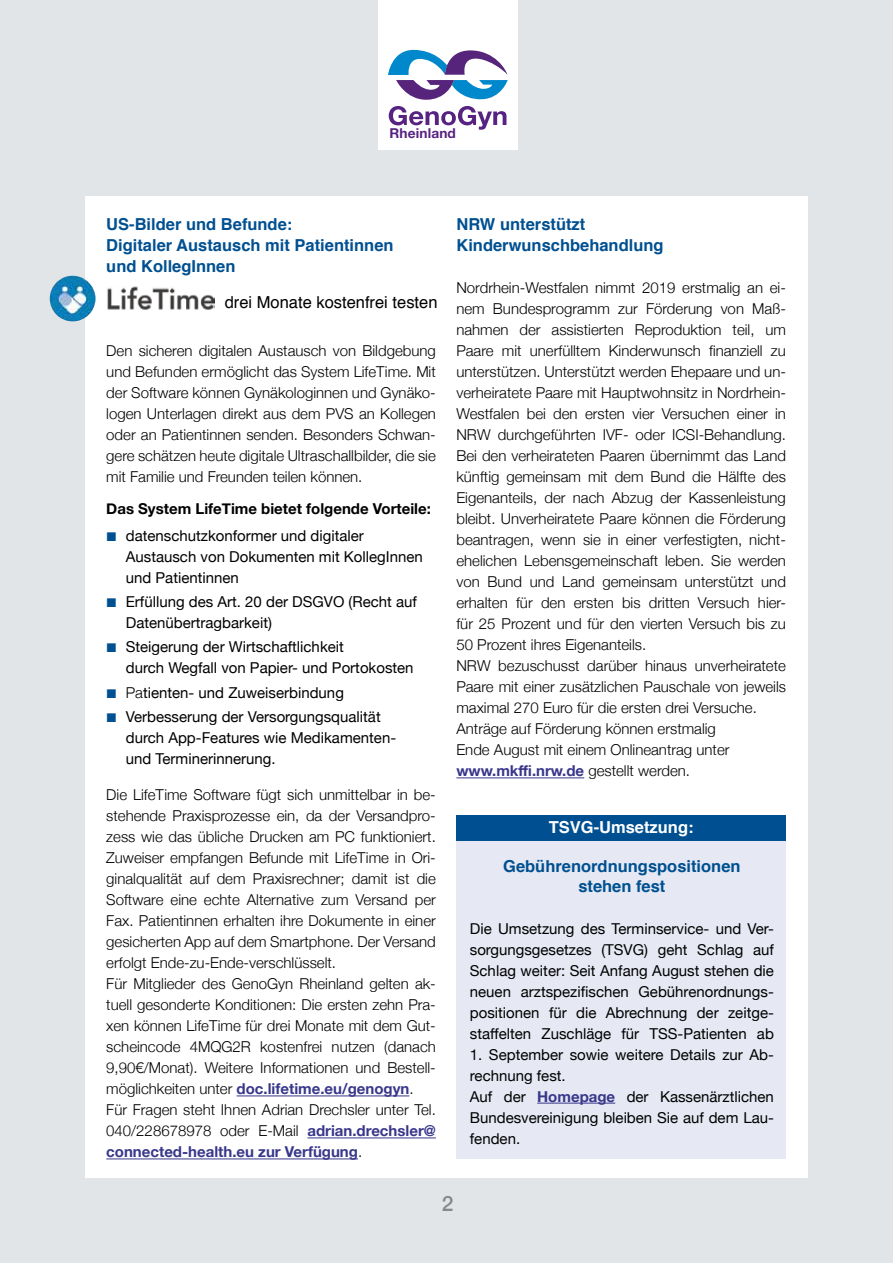
<style>
.page{position:relative;width:893px;height:1263px;background:#e2e5e7}
.page>*{position:absolute;margin:0;border:0;box-sizing:border-box;transform-origin:0 0}
.t1{font:500 21px "Helvetica Neue";color:#87888a}
.t2{font:700 16.5px/21px "Helvetica";color:#005091}
.t3{font:16.5px "Helvetica";color:#000}
.t4{font:700 16.5px "Helvetica";color:#fff}
.t5{font:300 15px/21px "Helvetica Neue";color:#000}
.t6{font:15px/21px "Helvetica Neue";color:#000}
.t7{font:700 15px "Helvetica Neue";color:#000}
.t8{font:700 13.65px "Helvetica Neue";letter-spacing:.01em;color:#572381}
.s1{font-weight:300}
.s2{font-weight:700;color:#38378b}
</style>
<div class="page">
<div style="left:85px;top:197px;width:723px;height:981px;background:#fff"></div>
<div style="left:378px;top:0;width:140px;height:149px;background:#fff"></div>
<svg style="left:389px;top:106px;width:117px;height:24px"></svg>
<svg style="left:388px;top:49px;width:120px;height:51px"></svg>
<hr style="left:456px;top:777px;width:128px;height:1px;background:#38378b">
<div style="left:456px;top:823px;width:330px;height:335px;background:#e6e9f3"></div>
<div style="left:456px;top:815px;width:330px;height:25px;background:#005091"></div>
<hr style="left:537px;top:1103px;width:78px;height:1px;background:#38378b">
<hr style="left:237px;top:1095px;width:172px;height:1px;background:#38378b">
<hr style="left:307px;top:1137px;width:129px;height:1px;background:#38378b">
<hr style="left:106px;top:1158px;width:252px;height:1px;background:#38378b">
<img style="left:107px;top:286px;width:108px;height:24px">
<img style="left:50px;top:276px;width:46px;height:45px;border-radius:23px">
<p class="t8" style="left:390px;top:124px;width:68px">Rheinland</p>
<p class="t2" style="left:106px;top:214px;width:289px">US-Bilder und Befunde:<br>Digitaler Austausch mit Patientinnen und KollegInnen</p>
<p class="t3" style="left:225px;top:289px;width:214px">drei Monate kostenfrei testen</p>
<p class="t5" style="left:106px;top:339px;width:331px;text-align:justify">Den sicheren digitalen Austausch von Bildgebung und Befunden ermöglicht das System LifeTime. Mit der Software können Gynäkologinnen und Gynäko&shy;logen Unterlagen direkt aus dem PVS an Kollegen oder an Patientinnen senden. Besonders Schwan&shy;gere schätzen heute digitale Ultraschallbilder, die sie mit Familie und Freunden teilen können.</p>
<p class="t7" style="left:106px;top:497px;width:326px">Das System LifeTime bietet folgende Vorteile:</p>
<p class="t6" style="left:126px;top:526px;width:299px">datenschutzkonformer und digitaler<br>Austausch von Dokumenten mit KollegInnen und Patientinnen</p>
<p class="t6" style="left:126px;top:592px;width:293px">Erfüllung des Art. 20 der DSGVO (Recht auf<br>Datenübertragbarkeit)</p>
<p class="t6" style="left:126px;top:637px;width:289px">Steigerung der Wirtschaftlichkeit<br>durch Wegfall von Papier- und Portokosten</p>
<p class="t6" style="left:126px;top:681px;width:256px;line-height:24.8px"><span class="s1">Pa</span>tienten- und Zuweiserbindung<br>Verbesserung der Versorgungsqualität</p>
<p class="t6" style="left:126px;top:728px;width:270px">durch App-Features wie Medikamenten&shy;und Terminerinnerung.</p>
<p class="t5" style="left:106px;top:783px;width:331px">Die LifeTime Software fügt sich unmittelbar in be&shy;stehende Praxisprozesse ein, da der Versandpro&shy;zess wie das übliche Drucken am PC funktioniert.<br>Zuweiser empfangen Befunde mit LifeTime in Ori&shy;ginalqualität auf dem Praxisrechner; damit ist die Software eine echte Alternative zum Versand per Fax. Patientinnen erhalten ihre Dokumente in einer gesicherten App auf dem Smartphone. Der Versand erfolgt Ende-zu-Ende-verschlüsselt.<br>Für Mitglieder des GenoGyn Rheinland gelten ak&shy;tuell gesonderte Konditionen: Die ersten zehn Pra&shy;xen können LifeTime für drei Monate mit dem Gut&shy;scheincode 4MQG2R kostenfrei nutzen (danach 9,90€/Monat). Weitere Informationen und Bestell&shy;möglichkeiten unter <span class="s2">doc.lifetime.eu/genogyn</span>.<br>Für Fragen steht Ihnen Adrian Drechsler unter Tel.<br>040/228678978 oder E-Mail <span class="s2">adrian.drechsler@ connected-health.eu zur Verfügung</span>.</p>
<p class="t2" style="left:456px;top:214px;width:209px">NRW unterstützt<br>Kinderwunschbehandlung</p>
<p class="t5" style="left:456px;top:276px;width:331px">Nordrhein-Westfalen nimmt 2019 erstmalig an ei&shy;nem Bundesprogramm zur Förderung von Maß&shy;nahmen der assistierten Reproduktion teil, um Paare mit unerfülltem Kinderwunsch finanziell zu unterstützen. Unterstützt werden Ehepaare und un&shy;verheiratete Paare mit Hauptwohnsitz in Nordrhein-Westfalen bei den ersten vier Versuchen einer in NRW durchgeführten IVF- oder ICSI-Behandlung.<br>Bei den verheirateten Paaren übernimmt das Land künftig gemeinsam mit dem Bund die Hälfte des Eigenanteils, der nach Abzug der Kassenleistung bleibt. Unverheiratete Paare können die Förderung beantragen, wenn sie in einer verfestigten, nicht&shy;ehelichen Lebensgemeinschaft leben. Sie werden von Bund und Land gemeinsam unterstützt und erhalten für den ersten bis dritten Versuch hier&shy;für 25 Prozent und für den vierten Versuch bis zu 50 Prozent ihres Eigenanteils.<br>NRW bezuschusst darüber hinaus unverheiratete Paare mit einer zusätzlichen Pauschale von jeweils maximal 270 Euro für die ersten drei Versuche.<br>Anträge auf Förderung können erstmalig<br>Ende August mit einem Onlineantrag unter <span class="s2">www.mkffi.nrw.de</span> gestellt werden.</p>
<p class="t4" style="left:549px;top:814px;width:146px">TSVG-Umsetzung:</p>
<p class="t2" style="left:503px;top:857px;width:239px;line-height:19.5px;text-align:center">Gebührenordnungspositionen stehen fest</p>
<p class="t6" style="left:470px;top:919px;width:306px;text-align:justify">Die Umsetzung des Terminservice- und Ver&shy;sorgungsgesetzes (TSVG) geht Schlag auf Schlag weiter: Seit Anfang August stehen die neuen arztspezifischen Gebührenordnungs&shy;positionen für die Abrechnung der zeitge&shy;staffelten Zuschläge für TSS-Patienten ab</p>
<p class="t6" style="left:470px;top:1045px;width:306px">1. September sowie weitere Details zur Ab&shy;rechnung fest.<br>Auf der <span class="s2">Homepage</span> der Kassenärztlichen<br>Bundesvereinigung bleiben Sie auf dem Lau&shy;fenden.</p>
<h1 class="t1" style="left:442px;top:1187px;width:13px">2</h1>
</div>
